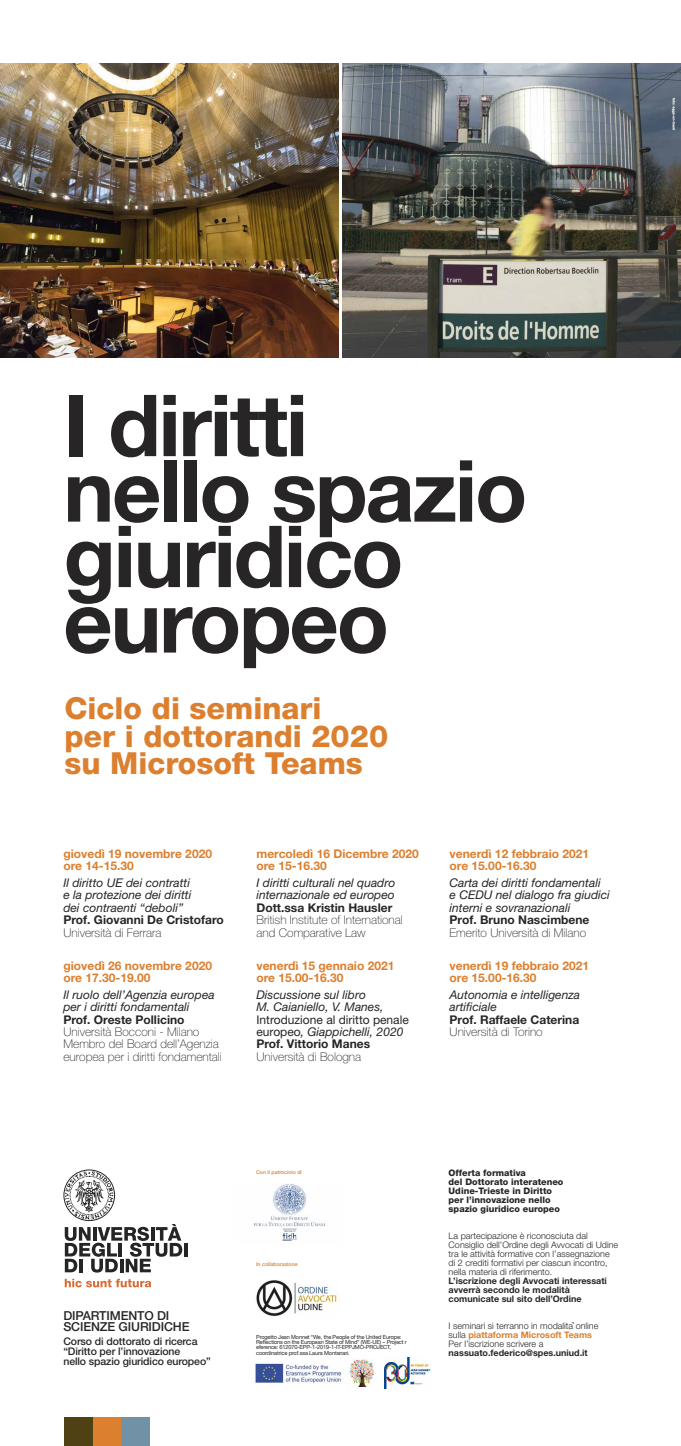
<style>
.page{position:relative;width:681px;height:1446px;background:#fff}
.page>*{position:absolute;margin:0;border:0;box-sizing:border-box;transform-origin:0 0}
.t1{font:700 85.72px/65.5px "Helvetica Neue LT Std";letter-spacing:-.025em;color:#272526}
.t2{font:800 30.45px/27.4px "Helvetica Neue LT Std";color:#dc7f2e}
.t3{font:500 12.38px/11.2px "Helvetica Neue LT Std";letter-spacing:-.01em;color:#272526}
.t4{font:italic 12px/12.4px "Helvetica Neue LT Std";color:#272526}
.t5{font:100 12px/12.4px "Helvetica Neue LT Std";color:#272526}
.t6{font:700 12px/12.4px "Helvetica Neue LT Std";color:#dc7f2e}
.t7{font:700 12px "Helvetica Neue LT Std";color:#272526}
.t8{font:12px/12.4px "Helvetica Neue LT Std";color:#272526}
.t9{font:500 10.5px/9.8px "Helvetica Neue LT Std";letter-spacing:-.01em;color:#272526}
.t10{font:300 9px/9px "Helvetica Neue LT Std";color:#272526}
.t11{font:700 9px/9px "Helvetica Neue LT Std";color:#272526}
.t12{font:800 9px/9px "Helvetica Neue LT Std";color:#272526}
.t13{font:5.62px/5.2px "Helvetica Neue LT Std";letter-spacing:-.025em;color:#272526}
.t14{font:500 5.25px "Helvetica Neue LT Std";color:#dc7f2e}
.s1{font-style:italic}
.s2{font-weight:700}
.s3{font-family:"Rockwell";font-weight:400}
.s4{font-weight:700;color:#dc7f2e}
</style>
<div class="page">
<hr style="left:184px;top:1243px;width:4px;height:13px;background:#262526">
<svg style="left:65px;top:1171px;width:117px;height:101px"></svg>
<svg style="left:65px;top:1278px;width:86px;height:9px"></svg>
<div style="left:64px;top:1417px;width:29px;height:29px;background:#504115"></div>
<div style="left:93px;top:1417px;width:28px;height:29px;background:#dc7f2e"></div>
<div style="left:121px;top:1417px;width:29px;height:29px;background:#7091a6"></div>
<img style="left:0;top:64px;width:338px;height:293px">
<img style="left:342px;top:64px;width:338px;height:293px">
<img style="left:384px;top:1358px;width:46px;height:30px">
<img style="left:253px;top:1362px;width:89px;height:22px">
<img style="left:347px;top:1359px;width:28px;height:27px">
<img style="left:254px;top:1184px;width:71px;height:59px">
<img style="left:256px;top:1280px;width:83px;height:37px">
<h1 class="t1" style="left:63px;top:401px;width:465px">I diritti<br>nello spazio giuridico europeo</h1>
<h2 class="t2" style="left:64px;top:697px;width:325px">Ciclo di seminari<br>per i dottorandi 2020 su Microsoft Teams</h2>
<p class="t6" style="left:63px;top:849px;width:150px">giovedì 19 novembre 2020 ore 14-15.30</p>
<p class="t4" style="left:63px;top:878px;width:129px;text-align:justify">Il diritto UE dei contratti e la protezione dei diritti dei contraenti “deboli”</p>
<p class="t7" style="left:63px;top:915px;width:162px">Prof. Giovanni De Cristofaro</p>
<p class="t5" style="left:63px;top:927px;width:99px">Università di Ferrara</p>
<p class="t6" style="left:63px;top:960px;width:150px">giovedì 26 novembre 2020 ore 17.30-19.00</p>
<p class="t4" style="left:63px;top:990px;width:153px">Il ruolo dell’Agenzia europea per i diritti fondamentali</p>
<p class="t7" style="left:63px;top:1015px;width:123px">Prof. Oreste Pollicino</p>
<p class="t5" style="left:63px;top:1026px;width:160px">Università Bocconi - Milano<br>Membro del Board dell’Agenzia europea per i diritti fondamentali</p>
<p class="t6" style="left:256px;top:849px;width:164px">mercoledì 16 Dicembre 2020 ore 15-16.30</p>
<p class="t4" style="left:256px;top:878px;width:140px">I diritti culturali nel quadro internazionale ed europeo</p>
<p class="t7" style="left:256px;top:903px;width:137px">Dott.ssa Kristin Hausler</p>
<p class="t5" style="left:256px;top:915px;width:148px">British Institute of International and Comparative Law</p>
<p class="t6" style="left:256px;top:960px;width:139px">venerdì 15 gennaio 2021 ore 15.00-16.30</p>
<p class="t4" style="left:256px;top:990px;width:128px">Discussione sul libro<br>M. Caianiello, V. Manes,</p>
<p class="t8" style="left:256px;top:1014px;width:154px">Introduzione al diritto penale europeo<span class="s1">, Giappichelli, 2020<br></span><span class="s2">Prof. Vittorio Manes</span></p>
<p class="t5" style="left:256px;top:1051px;width:106px">Università di Bologna</p>
<p class="t6" style="left:449px;top:849px;width:141px">venerdì 12 febbraio 2021 ore 15.00-16.30</p>
<p class="t4" style="left:449px;top:878px;width:162px">Carta dei diritti fondamentali e CEDU nel dialogo fra giudici interni e sovranazionali</p>
<p class="t7" style="left:449px;top:915px;width:141px">Prof. Bruno Nascimbene</p>
<p class="t5" style="left:449px;top:927px;width:138px">Emerito Università di Milano</p>
<p class="t6" style="left:449px;top:960px;width:141px">venerdì 19 febbraio 2021 ore 15.00-16.30</p>
<p class="t4" style="left:449px;top:990px;width:132px">Autonomia e intelligenza artificiale</p>
<p class="t7" style="left:449px;top:1015px;width:131px">Prof. Raffaele Caterina</p>
<p class="t5" style="left:449px;top:1026px;width:95px">Università di Torino</p>
<p class="t3" style="left:63px;top:1311px;width:128px">DIPARTIMENTO DI<br>SCIENZE GIURIDICHE</p>
<p class="t9" style="left:63px;top:1338px;width:149px">Corso di dottorato di ricerca “Diritto per l’innovazione<br>nello spazio giuridico europeo”</p>
<p class="t14" style="left:256px;top:1170px;width:47px">Con il patrocinio di</p>
<p class="t14" style="left:256px;top:1262px;width:43px">In collaborazione</p>
<p class="t13" style="left:256px;top:1335px;width:152px">Progetto Jean Monnet “We, the People of the United Europe:<br>Reflections on the European State of Mind” (WE-UE) – Project r eference: 612070-EPP-1-2019-1-IT-EPPJMO-PROJECT, coordinatrice prof.ssa Laura Montanari.</p>
<p class="t12" style="left:448px;top:1169px;width:116px">Offerta formativa<br>del Dottorato interateneo<br>Udine-Trieste in Diritto per l’innovazione nello spazio giuridico europeo</p>
<p class="t10" style="left:448px;top:1232px;width:171px">La partecipazione è riconosciuta dal Consiglio dell’Ordine degli Avvocati di Udine tra le attività formative con l’assegnazione di 2 crediti formativi per ciascun incontro, nella materia di riferimento.</p>
<p class="t11" style="left:448px;top:1277px;width:160px">L’iscrizione degli Avvocati interessati avverrà secondo le modalità comunicate sul sito dell’Ordine</p>
<p class="t10" style="left:448px;top:1322px;width:151px">I seminari si terranno in modalita<span class="s3">̀</span>online sulla <span class="s4">piattaforma Microsoft Teams<br></span>Per l’iscrizione scrivere a</p>
<p class="t11" style="left:448px;top:1349px;width:141px">nassuato.federico@spes.uniud.it</p>
</div>
